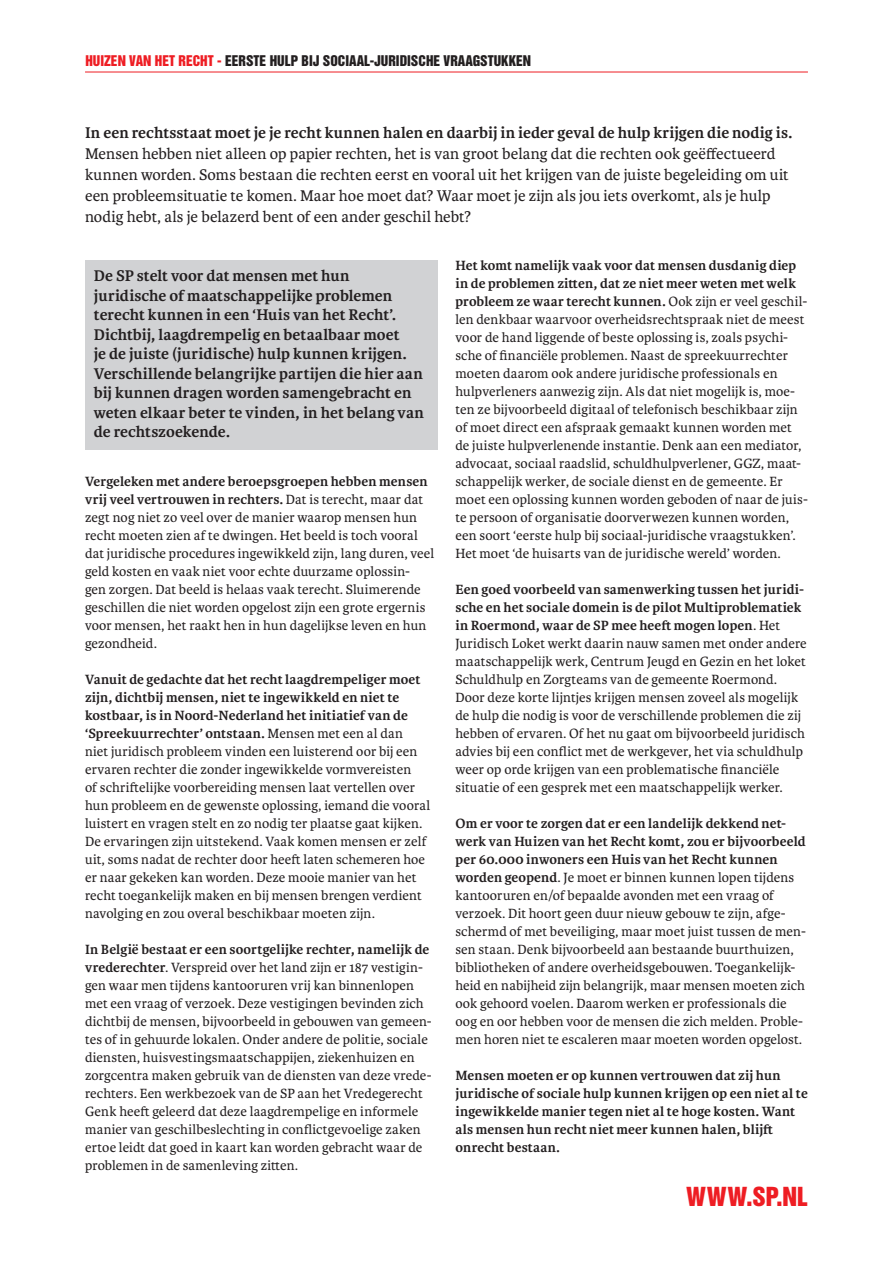
<style>
.page{position:relative;width:893px;height:1263px;background:#fff}
.page>*{position:absolute;margin:0;border:0;box-sizing:border-box;transform-origin:0 0}
.t1{font:24px "Helvetica Inserat LT Std";letter-spacing:.015em;color:#ee1d23}
.t2{font:700 16.5px/19.5px "Karmina";color:#231f20}
.t3{font:16.5px/21px "Karmina";color:#231f20}
.t4{font:14.25px/18px "Karmina";letter-spacing:.01em;color:#231f20}
.t5{font:700 14.25px/18px "Karmina";letter-spacing:.01em;color:#231f20}
.t6{font:13.5px "Helvetica Inserat LT Std";color:#231f20}
.s1{color:#ee1d23}
.s2{font-weight:700}
</style>
<div class="page">
<hr style="left:85px;top:72px;width:723px;height:1px;background:#ee1d23">
<div style="left:85px;top:260px;width:352px;height:190px;background:#d1d2d4"></div>
<p class="t6" style="left:85px;top:52px;width:447px"><span class="s1">HUIZEN VAN HET RECHT -</span> EERSTE HULP BIJ SOCIAAL-JURIDISCHE VRAAGSTUKKEN</p>
<p class="t2" style="left:85px;top:124px;width:709px">In een rechtsstaat moet je je recht kunnen halen en daarbij in ieder geval de hulp krijgen die nodig is.</p>
<p class="t3" style="left:85px;top:144px;width:705px">Mensen hebben niet alleen op papier rechten, het is van groot belang dat die rechten ook geëffectueerd kunnen worden. Soms bestaan die rechten eerst en vooral uit het krijgen van de juiste begeleiding om uit een probleemsituatie te komen. Maar hoe moet dat? Waar moet je zijn als jou iets overkomt, als je hulp nodig hebt, als je belazerd bent of een ander geschil hebt?</p>
<p class="t2" style="left:94px;top:266px;width:332px">De SP stelt voor dat mensen met hun juridische of maatschappelijke problemen terecht kunnen in een ‘Huis van het Recht’.<br>Dichtbij, laagdrempelig en betaalbaar moet<br>je de juiste (juridische) hulp kunnen krijgen.<br>Verschillende belangrijke partijen die hier aan bij kunnen dragen worden samengebracht en weten elkaar beter te vinden, in het belang van de rechtszoekende.</p>
<p class="t4" style="left:455px;top:257px;width:354px"><span class="s2">Het komt namelijk vaak voor dat mensen dusdanig diep in de problemen zitten, dat ze niet meer weten met welk probleem ze waar terecht kunnen.</span> Ook zijn er veel geschil&shy;len denkbaar waarvoor overheidsrechtspraak niet de meest voor de hand liggende of beste oplossing is, zoals psychi&shy;sche of financiële problemen. Naast de spreekuurrechter moeten daarom ook andere juridische professionals en hulpverleners aanwezig zijn. Als dat niet mogelijk is, moe&shy;ten ze bijvoorbeeld digitaal of telefonisch beschikbaar zijn of moet direct een afspraak gemaakt kunnen worden met de juiste hulpverlenende instantie. Denk aan een mediator, advocaat, sociaal raadslid, schuldhulpverlener, GGZ, maat&shy;schappelijk werker, de sociale dienst en de gemeente. Er moet een oplossing kunnen worden geboden of naar de juis&shy;te persoon of organisatie doorverwezen kunnen worden, een soort ‘eerste hulp bij sociaal-juridische vraagstukken’.<br>Het moet ‘de huisarts van de juridische wereld’ worden.</p>
<p class="t4" style="left:455px;top:581px;width:353px"><span class="s2">Een goed voorbeeld van samenwerking tussen het juridi&shy;sche en het sociale domein is de pilot Multiproblematiek in Roermond, waar de SP mee heeft mogen lopen</span>. Het Juridisch Loket werkt daarin nauw samen met onder andere maatschappelijk werk, Centrum Jeugd en Gezin en het loket Schuldhulp en Zorgteams van de gemeente Roermond.<br>Door deze korte lijntjes krijgen mensen zoveel als mogelijk de hulp die nodig is voor de verschillende problemen die zij hebben of ervaren. Of het nu gaat om bijvoorbeeld juridisch advies bij een conflict met de werkgever, het via schuldhulp weer op orde krijgen van een problematische financiële situatie of een gesprek met een maatschappelijk werker.</p>
<p class="t4" style="left:455px;top:815px;width:352px"><span class="s2">Om er voor te zorgen dat er een landelijk dekkend net&shy;werk van Huizen van het Recht komt, zou er bijvoorbeeld per 60.000 inwoners een Huis van het Recht kunnen worden geopend</span>. Je moet er binnen kunnen lopen tijdens kantooruren en/of bepaalde avonden met een vraag of verzoek. Dit hoort geen duur nieuw gebouw te zijn, afge&shy;schermd of met beveiliging, maar moet juist tussen de men&shy;sen staan. Denk bijvoorbeeld aan bestaande buurthuizen, bibliotheken of andere overheidsgebouwen. Toegankelijk&shy;heid en nabijheid zijn belangrijk, maar mensen moeten zich ook gehoord voelen. Daarom werken er professionals die oog en oor hebben voor de mensen die zich melden. Proble&shy;men horen niet te escaleren maar moeten worden opgelost.</p>
<p class="t5" style="left:455px;top:1067px;width:354px">Mensen moeten er op kunnen vertrouwen dat zij hun juridische of sociale hulp kunnen krijgen op een niet al te ingewikkelde manier tegen niet al te hoge kosten. Want als mensen hun recht niet meer kunnen halen, blijft onrecht bestaan.</p>
<h1 class="t1" style="left:686px;top:1182px;width:123px">WWW.SP.NL</h1>
<p class="t4" style="left:85px;top:473px;width:351px"><span class="s2">Vergeleken met andere beroepsgroepen hebben mensen vrij veel vertrouwen in rechters.</span> Dat is terecht, maar dat zegt nog niet zo veel over de manier waarop mensen hun recht moeten zien af te dwingen. Het beeld is toch vooral dat juridische procedures ingewikkeld zijn, lang duren, veel geld kosten en vaak niet voor echte duurzame oplossin&shy;gen zorgen. Dat beeld is helaas vaak terecht. Sluimerende geschillen die niet worden opgelost zijn een grote ergernis voor mensen, het raakt hen in hun dagelijkse leven en hun gezondheid.</p>
<p class="t4" style="left:85px;top:671px;width:347px"><span class="s2">Vanuit de gedachte dat het recht laagdrempeliger moet zijn, dichtbij mensen, niet te ingewikkeld en niet te kostbaar, is in Noord-Nederland het initiatief van de ‘Spreekuurrechter’ ontstaan.</span> Mensen met een al dan<br>niet juridisch probleem vinden een luisterend oor bij een ervaren rechter die zonder ingewikkelde vormvereisten<br>of schriftelijke voorbereiding mensen laat vertellen over hun probleem en de gewenste oplossing, iemand die vooral luistert en vragen stelt en zo nodig ter plaatse gaat kijken.<br>De ervaringen zijn uitstekend. Vaak komen mensen er zelf uit, soms nadat de rechter door heeft laten schemeren hoe er naar gekeken kan worden. Deze mooie manier van het recht toegankelijk maken en bij mensen brengen verdient navolging en zou overal beschikbaar moeten zijn.</p>
<p class="t4" style="left:85px;top:941px;width:348px"><span class="s2">In België bestaat er een soortgelijke rechter, namelijk de vrederechter</span>. Verspreid over het land zijn er 187 vestigin&shy;gen waar men tijdens kantooruren vrij kan binnenlopen met een vraag of verzoek. Deze vestigingen bevinden zich dichtbij de mensen, bijvoorbeeld in gebouwen van gemeen&shy;tes of in gehuurde lokalen. Onder andere de politie, sociale diensten, huisvestingsmaatschappijen, ziekenhuizen en zorgcentra maken gebruik van de diensten van deze vrede&shy;rechters. Een werkbezoek van de SP aan het Vredegerecht Genk heeft geleerd dat deze laagdrempelige en informele manier van geschilbeslechting in conflictgevoelige zaken ertoe leidt dat goed in kaart kan worden gebracht waar de problemen in de samenleving zitten.</p>
</div>
